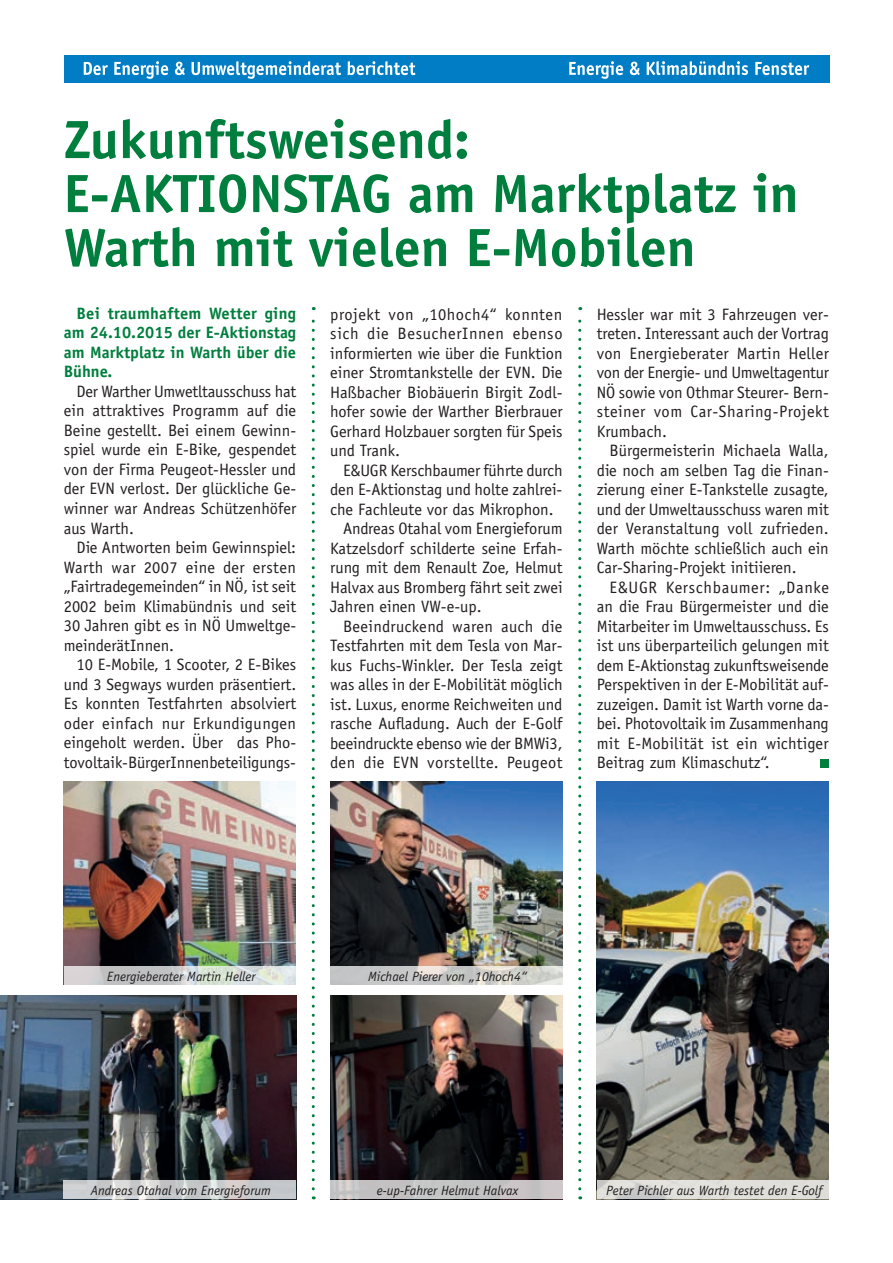
<style>
.page{position:relative;width:893px;height:1263px;background:#fff}
.page>*{position:absolute;margin:0;border:0;box-sizing:border-box;transform-origin:0 0}
.t1{font:700 54px/54px "Officina Sans";color:#007e3d}
.t2{font:16.5px/19.5px "Officina Sans";color:#231f20;text-align:justify}
.t3{font:700 16.5px/19.5px "Officina Sans";color:#007e3d;text-align:justify}
.t4{font:16.5px "Officina Sans";letter-spacing:.025em;color:#231f20}
.t5{font:italic 13.5px "Officina Sans";color:#231f20}
</style>
<div class="page">
<img style="left:64px;top:782px;width:232px;height:184px">
<img style="left:330px;top:995px;width:233px;height:204px">
<img style="left:0;top:995px;width:296px;height:204px">
<img style="left:330px;top:782px;width:233px;height:203px">
<img style="left:597px;top:782px;width:232px;height:398px">
<svg style="left:578px;top:307px;width:3px;height:882px"></svg>
<svg style="left:312px;top:307px;width:3px;height:882px"></svg>
<div style="left:64px;top:55px;width:765px;height:27px;background:#007dc4"></div>
<svg style="left:569px;top:61px;width:54px;height:18px"></svg>
<svg style="left:630px;top:62px;width:10px;height:13px"></svg>
<svg style="left:647px;top:61px;width:101px;height:14px"></svg>
<svg style="left:755px;top:62px;width:54px;height:13px"></svg>
<svg style="left:84px;top:62px;width:24px;height:13px"></svg>
<svg style="left:114px;top:61px;width:54px;height:18px"></svg>
<svg style="left:175px;top:62px;width:10px;height:13px"></svg>
<svg style="left:192px;top:61px;width:149px;height:18px"></svg>
<svg style="left:347px;top:61px;width:68px;height:14px"></svg>
<svg style="left:597px;top:1180px;width:232px;height:19px;background:#dddcd8"></svg>
<div style="left:330px;top:1180px;width:232px;height:19px;background:#c3c3c4"></div>
<svg style="left:63px;top:1180px;width:233px;height:19px;background:#cccecf"></svg>
<svg style="left:330px;top:966px;width:232px;height:19px;background:#cdcdca"></svg>
<svg style="left:64px;top:966px;width:232px;height:19px;background:#d1d4d2"></svg>
<div style="left:820px;top:759px;width:9px;height:9px;background:#007e3d"></div>
<h1 class="t1" style="left:64px;top:112px;width:736px">Zukunftsweisend:<br>E-Aktionstag am Marktplatz in<br>Warth mit vielen E-Mobilen</h1>
<p class="t3" style="left:64px;top:303px;width:234px;text-indent:13px">Bei traumhaftem Wetter ging am 24.10.2015 der E-Aktionstag am Marktplatz in Warth über die Bühne.</p>
<p class="t2" style="left:64px;top:382px;width:234px;text-indent:13px">Der Warther Umwetltausschuss hat ein attraktives Programm auf die Beine gestellt. Bei einem Gewinn&shy;spiel wurde ein E-Bike, gespendet von der Firma Peugeot-Hessler und der EVN verlost. Der glückliche Ge&shy;winner war Andreas Schützenhöfer aus Warth.</p>
<p class="t2" style="left:64px;top:538px;width:234px;text-indent:13px">Die Antworten beim Gewinnspiel:<br>Warth war 2007 eine der ersten „Fairtradegemeinden“ in NÖ, ist seit 2002 beim Klimabündnis und seit 30 Jahren gibt es in NÖ Umweltge&shy;meinderätInnen.</p>
<p class="t2" style="left:64px;top:655px;width:234px;text-indent:13px">10 E-Mobile, 1 Scooter, 2 E-Bikes und 3 Segways wurden präsentiert.<br>Es konnten Testfahrten absolviert oder einfach nur Erkundigungen eingeholt werden. Über das Pho&shy;tovoltaik-BürgerInnenbeteiligungs-</p>
<p class="t2" style="left:330px;top:304px;width:234px">projekt von „10hoch4“ konnten sich die BesucherInnen ebenso informierten wie über die Funktion einer Stromtankstelle der EVN. Die Haßbacher Biobäuerin Birgit Zodl&shy;hofer sowie der Warther Bierbrauer Gerhard Holzbauer sorgten für Speis und Trank.</p>
<p class="t2" style="left:343px;top:460px;width:221px">E&amp;UGR Kerschbaumer führte durch</p>
<p class="t2" style="left:330px;top:480px;width:234px">den E-Aktionstag und holte zahlrei-</p>
<p class="t2" style="left:330px;top:499px;width:225px">che Fachleute vor das Mikrophon.</p>
<p class="t2" style="left:343px;top:519px;width:221px">Andreas Otahal vom Energieforum</p>
<p class="t2" style="left:330px;top:538px;width:234px">Katzelsdorf schilderte seine Erfah-</p>
<p class="t2" style="left:330px;top:558px;width:234px">rung mit dem Renault Zoe, Helmut</p>
<p class="t2" style="left:330px;top:577px;width:234px">Halvax aus Bromberg fährt seit zwei</p>
<p class="t2" style="left:330px;top:597px;width:153px">Jahren einen VW-e-up.</p>
<p class="t4" style="left:343px;top:616px;width:221px">Beeindruckend waren auch die</p>
<p class="t2" style="left:330px;top:636px;width:234px">Testfahrten mit dem Tesla von Mar-</p>
<p class="t2" style="left:330px;top:655px;width:234px">kus Fuchs-Winkler. Der Tesla zeigt</p>
<p class="t2" style="left:330px;top:675px;width:234px">was alles in der E-Mobilität möglich</p>
<p class="t2" style="left:330px;top:694px;width:234px">ist. Luxus, enorme Reichweiten und</p>
<p class="t2" style="left:330px;top:714px;width:234px">rasche Aufladung. Auch der E-Golf</p>
<p class="t2" style="left:330px;top:733px;width:234px">beeindruckte ebenso wie der BMWi3,</p>
<p class="t4" style="left:330px;top:753px;width:234px">den die EVN vorstellte. Peugeot</p>
<p class="t2" style="left:597px;top:304px;width:234px">Hessler war mit 3 Fahrzeugen ver&shy;treten. Interessant auch der Vortrag von Energieberater Martin Heller von der Energie- und Umweltagentur NÖ sowie von Othmar Steurer- Bern&shy;steiner vom Car-Sharing-Projekt Krumbach.</p>
<p class="t2" style="left:597px;top:441px;width:234px;text-indent:13px">Bürgermeisterin Michaela Walla, die noch am selben Tag die Finan&shy;zierung einer E-Tankstelle zusagte, und der Umweltausschuss waren mit der Veranstaltung voll zufrieden.<br>Warth möchte schließlich auch ein Car-Sharing-Projekt initiieren.</p>
<p class="t2" style="left:597px;top:577px;width:234px;text-indent:13px">E&amp;UGR Kerschbaumer: „Danke an die Frau Bürgermeister und die Mitarbeiter im Umweltausschuss. Es ist uns überparteilich gelungen mit dem E-Aktionstag zukunftsweisende Perspektiven in der E-Mobilität auf&shy;zuzeigen. Damit ist Warth vorne da&shy;bei. Photovoltaik im Zusammenhang mit E-Mobilität ist ein wichtiger Beitrag zum Klimaschutz“.</p>
<p class="t5" style="left:107px;top:968px;width:150px">Energieberater Martin Heller</p>
<p class="t5" style="left:368px;top:968px;width:160px">Michael Pierer von „10hoch4“</p>
<p class="t5" style="left:91px;top:1182px;width:182px">Andreas Otahal vom Energieforum</p>
<p class="t5" style="left:377px;top:1182px;width:143px">e-up-Fahrer Helmut Halvax</p>
<p class="t5" style="left:606px;top:1182px;width:218px">Peter Pichler aus Warth testet den E-Golf</p>
</div>
